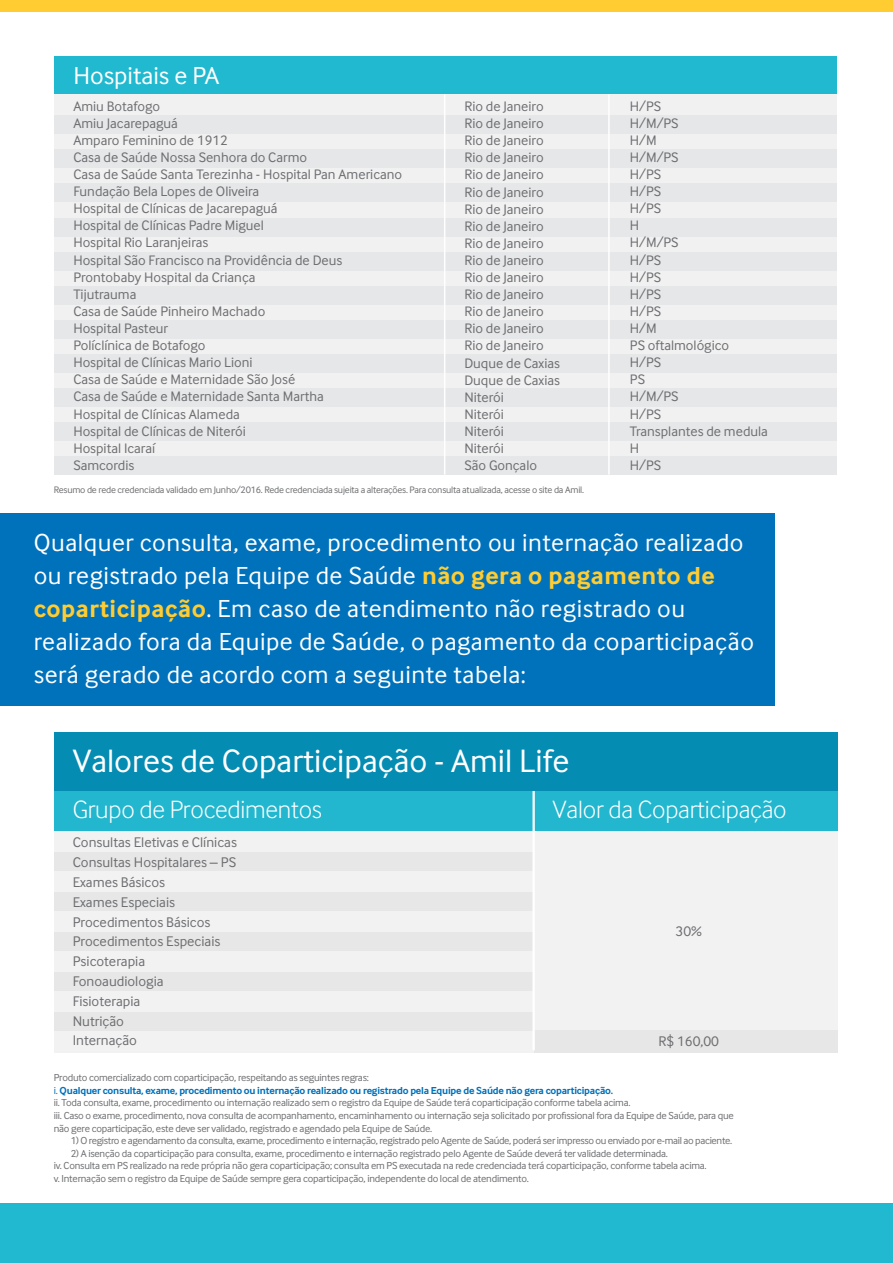
<style>
.page{position:relative;width:893px;height:1263px;background:#fff}
.page>*{position:absolute;margin:0;border:0;box-sizing:border-box;transform-origin:0 0}
.t1{font:33.6px "Inter Face";color:#fff}
.t2{font:300 25.95px "Inter Face";letter-spacing:-.01em;color:#fff}
.t3{font:25.5px/33px "Inter Face";letter-spacing:.02em;color:#fff}
.t4{font:25.5px "Inter Face";color:#fff}
.t5{font:14.55px/19.8px "Inter Face";color:#6d6e71}
.t6{font:14.25px/17.1px "Inter Face";color:#6d6e71}
.t7{font:10.5px/12.6px "Inter Face";letter-spacing:-.02em;color:#6d6e71}
.t8{font:9.75px "Inter Face";letter-spacing:-.02em;color:#6d6e71}
.s1{font-weight:700;color:#ffcc31}
.s2{color:#0072bc}
.s3{font-weight:700;color:#0072bc}
</style>
<div class="page">
<div style="left:0;top:0;width:893px;height:11px;background:#ffcc31"></div>
<div style="left:0;top:1204px;width:893px;height:59px;background:#21b9d0"></div>
<div style="left:54px;top:790px;width:783px;height:263px;background:#f2f2f3"></div>
<div style="left:54px;top:852px;width:480px;height:19px;background:#e7e7e7"></div>
<div style="left:54px;top:892px;width:480px;height:19px;background:#e7e7e7"></div>
<div style="left:54px;top:932px;width:480px;height:18px;background:#e7e7e7"></div>
<div style="left:54px;top:972px;width:480px;height:18px;background:#e7e7e7"></div>
<div style="left:54px;top:1012px;width:480px;height:18px;background:#e7e7e7"></div>
<div style="left:534px;top:1030px;width:303px;height:23px;background:#e7e7e7"></div>
<div style="left:54px;top:790px;width:783px;height:40px;background:#22b7cf"></div>
<hr style="left:532px;top:773px;width:3px;height:277px;background:#fff">
<div style="left:54px;top:732px;width:783px;height:58px;background:#048cb3"></div>
<div style="left:54px;top:84px;width:782px;height:391px;background:#f1f1f2"></div>
<div style="left:54px;top:115px;width:782px;height:19px;background:#e6e7e8"></div>
<div style="left:54px;top:150px;width:782px;height:18px;background:#e6e7e8"></div>
<div style="left:54px;top:184px;width:782px;height:18px;background:#e6e7e8"></div>
<div style="left:54px;top:218px;width:782px;height:18px;background:#e6e7e8"></div>
<div style="left:54px;top:252px;width:782px;height:18px;background:#e6e7e8"></div>
<div style="left:54px;top:286px;width:782px;height:19px;background:#e6e7e8"></div>
<div style="left:54px;top:320px;width:782px;height:19px;background:#e6e7e8"></div>
<div style="left:54px;top:354px;width:782px;height:19px;background:#e6e7e8"></div>
<div style="left:54px;top:389px;width:782px;height:18px;background:#e6e7e8"></div>
<div style="left:54px;top:423px;width:782px;height:18px;background:#e6e7e8"></div>
<div style="left:54px;top:456px;width:782px;height:19px;background:#e6e7e8"></div>
<hr style="left:444px;top:67px;width:1px;height:408px;background:#fff">
<hr style="left:608px;top:67px;width:2px;height:408px;background:#fff">
<div style="left:54px;top:56px;width:782px;height:37px;background:#21b9d0"></div>
<div style="left:0;top:513px;width:774px;height:192px;background:#0072bc"></div>
<h3 class="t4" style="left:73px;top:61px;width:147px">Hospitais e PA</h3>
<p class="t6" style="left:73px;top:97px;width:330px">Amiu Botafogo<br>Amiu Jacarepaguá<br>Amparo Feminino de 1912<br>Casa de Saúde Nossa Senhora do Carmo<br>Casa de Saúde Santa Terezinha - Hospital Pan Americano<br>Fundação Bela Lopes de Oliveira<br>Hospital de Clínicas de Jacarepaguá<br>Hospital de Clínicas Padre Miguel<br>Hospital Rio Laranjeiras<br>Hospital São Francisco na Providência de Deus<br>Prontobaby Hospital da Criança<br>Tijutrauma<br>Casa de Saúde Pinheiro Machado<br>Hospital Pasteur<br>Políclínica de Botafogo<br>Hospital de Clínicas Mario Lioni<br>Casa de Saúde e Maternidade São José<br>Casa de Saúde e Maternidade Santa Martha<br>Hospital de Clínicas Alameda<br>Hospital de Clínicas de Niterói<br>Hospital Icaraí<br>Samcordis</p>
<p class="t6" style="left:464px;top:98px;width:97px">Rio de Janeiro<br>Rio de Janeiro<br>Rio de Janeiro<br>Rio de Janeiro<br>Rio de Janeiro<br>Rio de Janeiro<br>Rio de Janeiro<br>Rio de Janeiro<br>Rio de Janeiro<br>Rio de Janeiro<br>Rio de Janeiro<br>Rio de Janeiro<br>Rio de Janeiro<br>Rio de Janeiro<br>Rio de Janeiro<br>Duque de Caxias<br>Duque de Caxias<br>Niterói<br>Niterói<br>Niterói<br>Niterói<br>São Gonçalo</p>
<h3 class="t6" style="left:630px;top:97px;width:139px">H/PS<br>H/M/PS<br>H/M<br>H/M/PS<br>H/PS<br>H/PS<br>H/PS<br>H<br>H/M/PS<br>H/PS<br>H/PS<br>H/PS<br>H/PS<br>H/M<br>PS oftalmológico<br>H/PS<br>PS<br>H/M/PS<br>H/PS<br>Transplantes de medula<br>H<br>H/PS</h3>
<p class="t8" style="left:54px;top:485px;width:532px">Resumo de rede credenciada validado em Junho/2016. Rede credenciada sujeita a alterações. Para consulta atualizada, acesse o site da Amil.</p>
<p class="t3" style="left:34px;top:526px;width:722px">Qualquer consulta, exame, procedimento ou internação realizado ou registrado pela Equipe de Saúde <span class="s1">não gera o pagamento de coparticipação</span>. Em caso de atendimento não registrado ou realizado fora da Equipe de Saúde, o pagamento da coparticipação será gerado de acordo com a seguinte tabela:</p>
<h1 class="t1" style="left:73px;top:742px;width:498px">Valores de Coparticipação - Amil Life</h1>
<h2 class="t2" style="left:73px;top:794px;width:251px">Grupo de Procedimentos</h2>
<h2 class="t2" style="left:553px;top:794px;width:236px">Valor da Coparticipação</h2>
<h3 class="t5" style="left:73px;top:832px;width:166px">Consultas Eletivas e Clínicas<br>Consultas Hospitalares – PS<br>Exames Básicos<br>Exames Especiais<br>Procedimentos Básicos<br>Procedimentos Especiais<br>Psicoterapia<br>Fonoaudiologia<br>Fisioterapia<br>Nutrição<br>Internação</h3>
<h3 class="t5" style="left:676px;top:921px;width:28px">30%</h3>
<h3 class="t5" style="left:658px;top:1031px;width:62px">R$ 160,00</h3>
<p class="t7" style="left:54px;top:1071px;width:682px">Produto comercializado com coparticipação, respeitando as seguintes regras:<br><span class="s2">i.</span> <span class="s3">Qualquer consulta, exame, procedimento ou internação realizado ou registrado pela Equipe de Saúde não gera coparticipação.<br></span>ii. Toda consulta, exame, procedimento ou internação realizado sem o registro da Equipe de Saúde terá coparticipação conforme tabela acima.<br>iii. Caso o exame, procedimento, nova consulta de acompanhamento, encaminhamento ou internação seja solicitado por profissional fora da Equipe de Saúde, para que não gere coparticipação, este deve ser validado, registrado e agendado pela Equipe de Saúde.</p>
<p class="t7" style="left:71px;top:1134px;width:663px">1) O registro e agendamento da consulta, exame, procedimento e internação, registrado pelo Agente de Saúde, poderá ser impresso ou enviado por e-mail ao paciente.</p>
<p class="t7" style="left:54px;top:1147px;width:654px;text-indent:17px">2) A isenção da coparticipação para consulta, exame, procedimento e internação registrado pelo Agente de Saúde deverá ter validade determinada.<br>iv. Consulta em PS realizado na rede própria não gera coparticipação; consulta em PS executada na rede credenciada terá coparticipação, conforme tabela acima. v. Internação sem o registro da Equipe de Saúde sempre gera coparticipação, independente do local de atendimento.</p>
</div>
